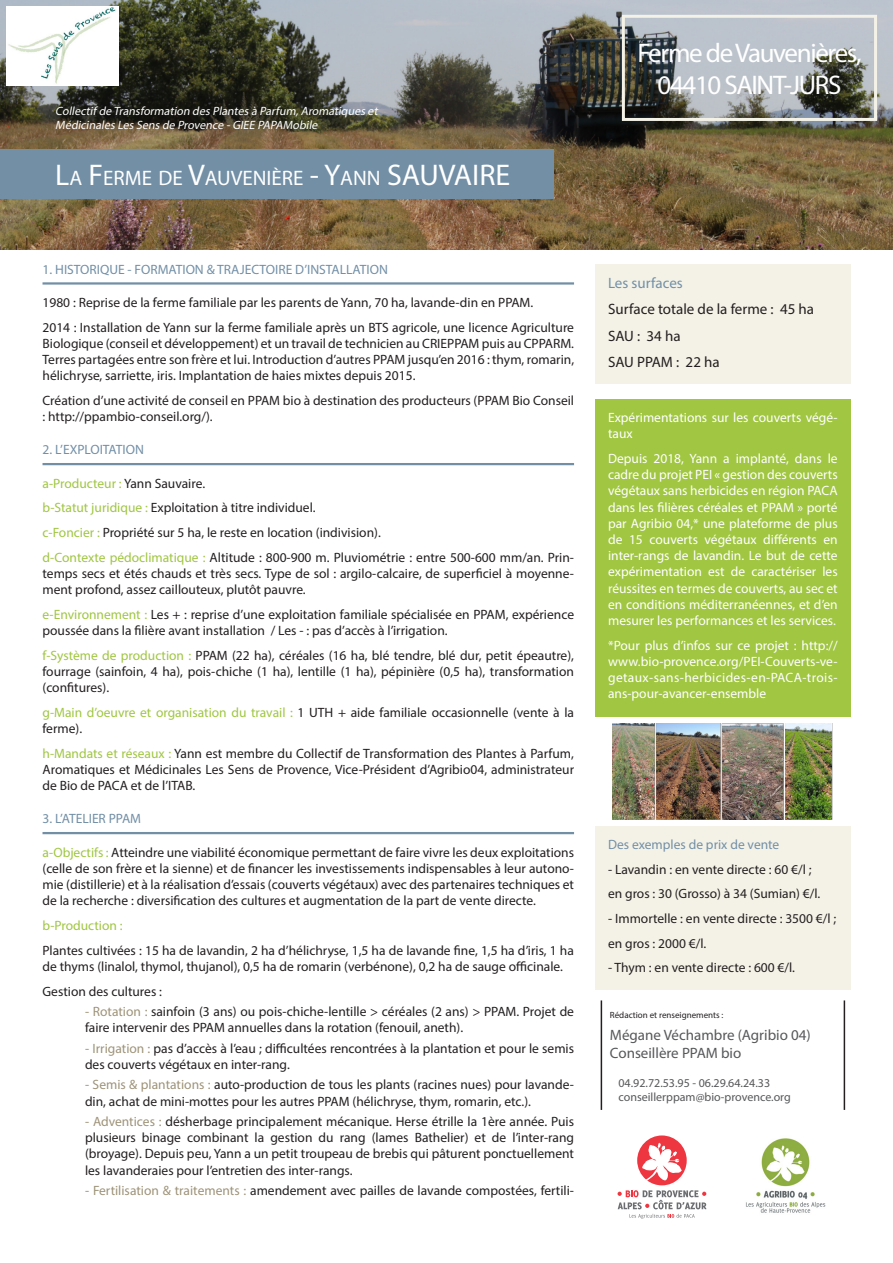
<style>
.page{position:relative;width:893px;height:1263px;background:#fff}
.page>*{position:absolute;margin:0;border:0;box-sizing:border-box;transform-origin:0 0}
.t1{font:27px/32.4px "Myriad Pro";letter-spacing:-.05em;color:#fff;text-align:center}
.t2{font:21px "Myriad Pro";color:#fff}
.CORPS_DE_TEXTE{font:15px "Myriad Pro";color:#231f20}
.t3{font:15px/18px "Myriad Pro";color:#57585a}
.CORPS_DE_TEXTE-2{font:15px "Myriad Pro";color:#728fa6}
.CORPS_DE_TEXTE-3{font:13.5px/16.2px "Myriad Pro";color:#231f20}
.CORPS_DE_TEXTE-4{font:13.5px/16.2px "Myriad Pro";color:#fff;text-align:justify}
.CORPS_DE_TEXTE-5{font:13.5px "Myriad Pro";color:#728fa6}
.CORPS_DE_TEXTE-6{font:13.5px "Myriad Pro";color:#a0c642}
.t4{font:italic 12px/14.4px "Myriad Pro";color:#fff}
.t5{font:12px/14.4px "Myriad Pro";color:#57585a}
.t6{font:9px "Myriad Pro";color:#231f20}
.s1{font-size:30px}
.s2{color:#231f20}
.s3{color:#a0c642}
.s4{color:#9e9379}
</style>
<div class="page">
<img style="left:0;top:0;width:893px;height:250px">
<div style="left:0;top:149px;width:554px;height:50px;background:#728fa6"></div>
<svg style="left:620px;top:13px;width:258px;height:109px;background:#94999b"></svg>
<div style="left:595px;top:264px;width:255px;height:119px;background:#f4f2e7"></div>
<img style="left:746px;top:1138px;width:80px;height:75px">
<svg style="left:618px;top:1135px;width:88px;height:84px"></svg>
<hr style="left:601px;top:1000px;width:1px;height:110px;background:#231f20">
<hr style="left:844px;top:1000px;width:1px;height:110px;background:#231f20">
<hr style="left:43px;top:282px;width:531px;height:3px;background:#728fa6">
<hr style="left:43px;top:463px;width:531px;height:2px;background:#728fa6">
<hr style="left:43px;top:832px;width:531px;height:2px;background:#728fa6">
<img style="left:6px;top:6px;width:112px;height:80px">
<div style="left:595px;top:399px;width:255px;height:317px;background:#a0c642"></div>
<div style="left:595px;top:826px;width:255px;height:164px;background:#f4f2e7"></div>
<img style="left:613px;top:723px;width:220px;height:97px">
<p class="t4" style="left:55px;top:103px;width:326px">Collectif de Transformation des Plantes à Parfum,Aromatiques et<br>Médicinales Les Sens de Provence -GIEE PAPAMobile</p>
<p class="t2" style="left:55px;top:165px;width:414px"><span class="s1">L</span>A <span class="s1">F</span>ERME DE <span class="s1">V</span>AUVENIÈRE <span class="s1">- Y</span>ANN <span class="s1">SAUVAIRE</span></p>
<p class="CORPS_DE_TEXTE-5" style="left:43px;top:261px;width:347px">1. HISTORIQUE - FORMATION &amp; TRAJECTOIRE D’INSTALLATION</p>
<p class="CORPS_DE_TEXTE-3" style="left:43px;top:294px;width:492px">1980 : Reprise de la ferme familiale par les parents de Yann, 70 ha, lavande-din en PPAM.</p>
<p class="CORPS_DE_TEXTE-3" style="left:43px;top:319px;width:533px;text-align:justify">2014 : Installation de Yann sur la ferme familiale après un BTS agricole, une licence Agriculture Biologique (conseil et développement) et un travail de technicien au CRIEPPAM puis au CPPARM.<br>Terres partagées entre son frère et lui. Introduction d’autres PPAM jusqu’en 2016 : thym, romarin, hélichryse, sarriette, iris. Implantation de haies mixtes depuis 2015.</p>
<p class="CORPS_DE_TEXTE-3" style="left:43px;top:392px;width:533px">Création d’une activité de conseil en PPAM bio à destination des producteurs (PPAM Bio Conseil : http://ppambio-conseil.org/).</p>
<p class="CORPS_DE_TEXTE-5" style="left:43px;top:442px;width:103px">2. L’EXPLOITATION</p>
<p class="CORPS_DE_TEXTE-6" style="left:43px;top:475px;width:164px">a-Producteur : <span class="s2">Yann Sauvaire.</span></p>
<p class="CORPS_DE_TEXTE-3" style="left:43px;top:499px;width:274px"><span class="s3">b-Statut juridique :</span> Exploitation à titre individuel.</p>
<p class="CORPS_DE_TEXTE-3" style="left:43px;top:524px;width:340px"><span class="s3">c-Foncier :</span> Propriété sur 5 ha, le reste en location (indivision).</p>
<p class="CORPS_DE_TEXTE-3" style="left:43px;top:549px;width:533px;text-align:justify"><span class="s3">d-Contexte pédoclimatique :</span> Altitude : 800-900 m. Pluviométrie : entre 500-600 mm/an. Prin&shy;temps secs et étés chauds et très secs. Type de sol : argilo-calcaire, de superficiel à moyenne&shy;ment profond, assez caillouteux, plutôt pauvre.</p>
<p class="CORPS_DE_TEXTE-3" style="left:43px;top:606px;width:533px"><span class="s3">e-Environnement :</span> Les + : reprise d’une exploitation familiale spécialisée en PPAM, expérience poussée dans la filière avant installation / Les - : pas d’accès à l’irrigation.</p>
<p class="CORPS_DE_TEXTE-3" style="left:43px;top:647px;width:533px;text-align:justify"><span class="s3">f-Système de production :</span> PPAM (22 ha), céréales (16 ha, blé tendre, blé dur, petit épeautre), fourrage (sainfoin, 4 ha), pois-chiche (1 ha), lentille (1 ha), pépinière (0,5 ha), transformation (confitures).</p>
<p class="CORPS_DE_TEXTE-3" style="left:43px;top:704px;width:533px"><span class="s3">g-Main d’oeuvre et organisation du travail :</span> 1 UTH + aide familiale occasionnelle (vente à la ferme).</p>
<p class="CORPS_DE_TEXTE-3" style="left:43px;top:745px;width:533px;text-align:justify"><span class="s3">h-Mandats et réseaux :</span> Yann est membre du Collectif de Transformation des Plantes à Parfum, Aromatiques et Médicinales Les Sens de Provence, Vice-Président d’Agribio04, administrateur de Bio de PACA et de l’ITAB.</p>
<p class="CORPS_DE_TEXTE-5" style="left:43px;top:811px;width:100px">3. L’ATELIER PPAM</p>
<p class="CORPS_DE_TEXTE-3" style="left:43px;top:844px;width:533px;text-align:justify"><span class="s3">a-Objectifs :</span> Atteindre une viabilité économique permettant de faire vivre les deux exploitations (celle de son frère et la sienne) et de financer les investissements indispensables à leur autono&shy;mie (distillerie) et à la réalisation d’essais (couverts végétaux) avec des partenaires techniques et de la recherche : diversification des cultures et augmentation de la part de vente directe.</p>
<p class="CORPS_DE_TEXTE-6" style="left:43px;top:917px;width:82px">b-Production :</p>
<p class="CORPS_DE_TEXTE-3" style="left:43px;top:942px;width:533px">Plantes cultivées : 15 ha de lavandin, 2 ha d’hélichryse, 1,5 ha de lavande fine, 1,5 ha d’iris, 1 ha de thyms (linalol, thymol, thujanol), 0,5 ha de romarin (verbénone), 0,2 ha de sauge officinale.</p>
<p class="CORPS_DE_TEXTE-3" style="left:43px;top:983px;width:121px">Gestion des cultures :</p>
<p class="CORPS_DE_TEXTE-3" style="left:85px;top:1003px;width:490px"><span class="s4">- Rotation :</span> sainfoin (3 ans) ou pois-chiche-lentille &gt; céréales (2 ans) &gt; PPAM. Projet de faire intervenir des PPAM annuelles dans la rotation (fenouil, aneth).</p>
<p class="CORPS_DE_TEXTE-3" style="left:85px;top:1040px;width:491px"><span class="s4">- Irrigation :</span> pas d’accès à l’eau ; difficultées rencontrées à la plantation et pour le semis des couverts végétaux en inter-rang.</p>
<p class="CORPS_DE_TEXTE-3" style="left:85px;top:1076px;width:490px"><span class="s4">- Semis &amp; plantations :</span> auto-production de tous les plants (racines nues) pour lavande&shy;din, achat de mini-mottes pour les autres PPAM (hélichryse, thym, romarin, etc.).</p>
<p class="CORPS_DE_TEXTE-3" style="left:85px;top:1113px;width:490px;text-align:justify"><span class="s4">- Adventices :</span> désherbage principalement mécanique. Herse étrille la 1ère année. Puis plusieurs binage combinant la gestion du rang (lames Bathelier) et de l’inter-rang (broyage). Depuis peu, Yann a un petit troupeau de brebis qui pâturent ponctuellement les lavanderaies pour l’entretien des inter-rangs.</p>
<p class="CORPS_DE_TEXTE-3" style="left:85px;top:1182px;width:490px"><span class="s4">- Fertilisation &amp; traitements :</span> amendement avec pailles de lavande compostées, fertili-</p>
<p class="t1" style="left:637px;top:36px;width:226px">Ferme de Vauvenières,<br>04410 SAINT-JURS</p>
<p class="CORPS_DE_TEXTE-2" style="left:608px;top:273px;width:76px">Les surfaces</p>
<p class="CORPS_DE_TEXTE" style="left:608px;top:300px;width:208px">Surface totale de la ferme : 45 ha</p>
<p class="CORPS_DE_TEXTE" style="left:608px;top:326px;width:74px">SAU : 34 ha</p>
<p class="CORPS_DE_TEXTE" style="left:608px;top:353px;width:113px">SAU PPAM : 22 ha</p>
<p class="CORPS_DE_TEXTE-4" style="left:608px;top:409px;width:231px">Expérimentations sur les couverts végé&shy;taux</p>
<p class="CORPS_DE_TEXTE-4" style="left:608px;top:450px;width:231px">Depuis 2018, Yann a implanté, dans le cadre du projet PEI « gestion des couverts végétaux sans herbicides en région PACA dans les filières céréales et PPAM » porté par Agribio 04,* une plateforme de plus de 15 couverts végétaux différents en inter-rangs de lavandin. Le but de cette expérimentation est de caractériser les réussites en termes de couverts, au sec et en conditions méditerranéennes, et d’en mesurer les performances et les services.</p>
<p class="CORPS_DE_TEXTE-4" style="left:608px;top:637px;width:231px">*Pour plus d’infos sur ce projet : http:// www.bio-provence.org/PEI-Couverts-ve&shy;getaux-sans-herbicides-en-PACA-trois&shy;ans-pour-avancer-ensemble</p>
<p class="CORPS_DE_TEXTE-5" style="left:608px;top:836px;width:173px">Des exemples de prix de vente</p>
<p class="CORPS_DE_TEXTE-3" style="left:608px;top:861px;width:205px">- Lavandin : en vente directe : 60 €/l ;</p>
<p class="CORPS_DE_TEXTE-3" style="left:608px;top:885px;width:214px">en gros : 30 (Grosso) à 34 (Sumian) €/l.</p>
<p class="CORPS_DE_TEXTE-3" style="left:608px;top:910px;width:230px">- Immortelle : en vente directe : 3500 €/l ;</p>
<p class="CORPS_DE_TEXTE-3" style="left:608px;top:935px;width:100px">en gros : 2000 €/l.</p>
<p class="CORPS_DE_TEXTE-3" style="left:608px;top:960px;width:188px">- Thym : en vente directe : 600 €/l.</p>
<p class="t6" style="left:610px;top:1009px;width:115px">Rédaction et renseignements :</p>
<p class="t3" style="left:610px;top:1026px;width:202px">Mégane Véchambre (Agribio 04)<br>Conseillère PPAM bio</p>
<p class="t5" style="left:618px;top:1075px;width:174px">04.92.72.53.95 - 06.29.64.24.33 conseillerppam@bio-provence.org</p>
</div>
